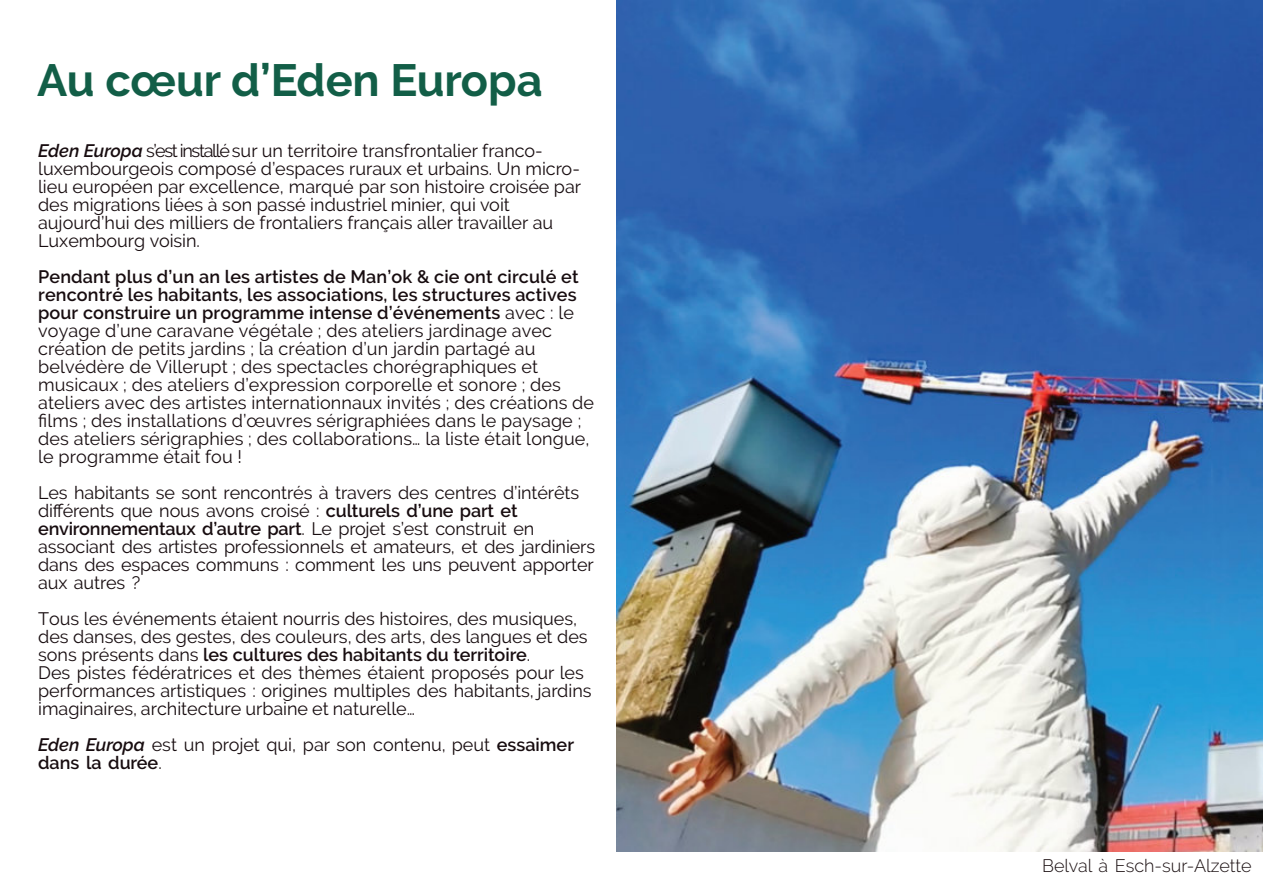
<style>
.page{position:relative;width:1263px;height:893px;background:#fff}
.page>*{position:absolute;margin:0;border:0;box-sizing:border-box;transform-origin:0 0}
.t1{font:700 45px "Raleway";color:#125e47}
.t2{font:18px/18px "Raleway";color:#170c0f}
.t3{font:300 18px "Raleway";color:#190e10}
.s1{font-weight:600;font-style:italic}
.s2{font-weight:600}
</style>
<div class="page">
<img style="left:616px;top:0;width:647px;height:852px">
<h1 class="t1" style="left:37px;top:54px;width:507px">Au cœur d’Eden Europa</h1>
<p class="t2" style="left:38px;top:142px;width:544px"><span class="s1">Eden Europa</span> s’estinstallésur un territoire transfrontalier franco&shy;luxembourgeois composé d’espaces ruraux et urbains. Un micro&shy;lieu européen par excellence, marqué par son histoire croisée par des migrations liées à son passé industriel minier, qui voit aujourd’hui des milliers de frontaliers français aller travailler au Luxembourg voisin.</p>
<p class="t2" style="left:38px;top:268px;width:557px"><span class="s2">Pendant plus d’un an les artistes de Man’ok &amp; cie ont circulé et rencontré les habitants, les associations, les structures actives pour construire un programme intense d’événements</span> avec : le voyage d’une caravane végétale ; des ateliers jardinage avec création de petits jardins ; la création d’un jardin partagé au belvédère de Villerupt ; des spectacles chorégraphiques et musicaux ; des ateliers d’expression corporelle et sonore ; des ateliers avec des artistes internationnaux invités ; des créations de films ; des installations d’œuvres sérigraphiées dans le paysage ; des ateliers sérigraphies ; des collaborations… la liste était longue, le programme était fou !</p>
<p class="t2" style="left:38px;top:484px;width:558px">Les habitants se sont rencontrés à travers des centres d’intérêts différents que nous avons croisé : <span class="s2">culturels d’une part et environnementaux d’autre part</span>. Le projet s’est construit en associant des artistes professionnels et amateurs, et des jardiniers dans des espaces communs : comment les uns peuvent apporter aux autres ?</p>
<p class="t2" style="left:38px;top:610px;width:555px">Tous les événements étaient nourris des histoires, des musiques, des danses, des gestes, des couleurs, des arts, des langues et des sons présents dans <span class="s2">les cultures des habitants du territoire</span>.<br>Des pistes fédératrices et des thèmes étaient proposés pour les performances artistiques : origines multiples des habitants, jardins imaginaires, architecture urbaine et naturelle…</p>
<p class="t2" style="left:38px;top:736px;width:537px"><span class="s1">Eden Europa</span> est un projet qui, par son contenu, peut <span class="s2">essaimer dans la durée</span>.</p>
<p class="t3" style="left:1042px;top:855px;width:211px">Belval à Esch-sur-Alzette</p>
</div>
